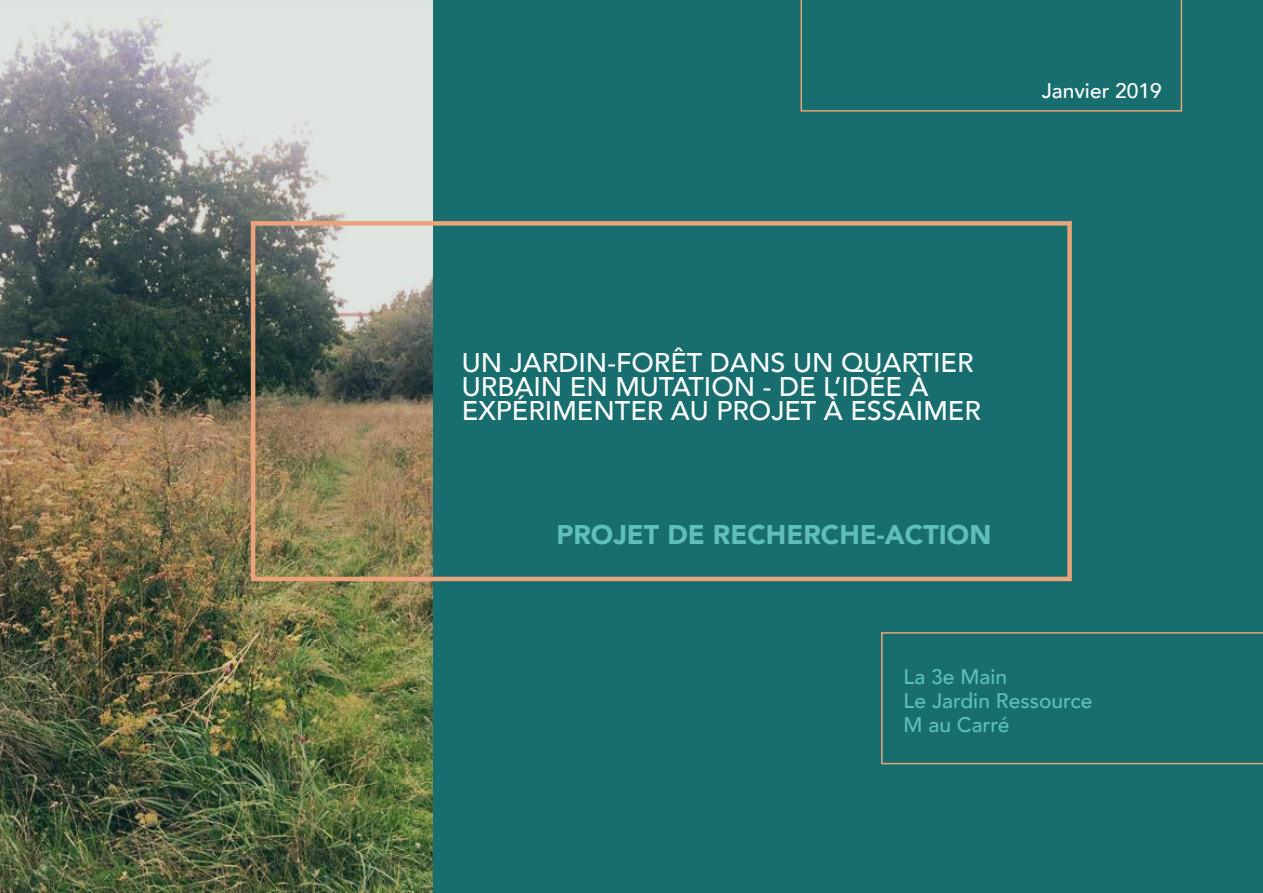
<style>
.page{position:relative;width:1263px;height:893px;background:#186e6f}
.page>*{position:absolute;margin:0;border:0;box-sizing:border-box;transform-origin:0 0}
.t1{font:500 27px/24px "Avenir";color:#fff}
.t2{font:900 27px "Avenir";color:#5fbfbb}
.t3{font:500 21px/24px "Avenir";color:#5fbfbb}
.t4{font:500 21px "Avenir";color:#fff}
</style>
<div class="page">
<img style="left:0;top:1px;width:433px;height:892px">
<svg style="left:881px;top:632px;width:382px;height:132px"></svg>
<svg style="left:800px;top:0;width:382px;height:112px"></svg>
<div style="left:251px;top:221px;width:821px;height:360px;border:4px solid #eba37b"></div>
<p class="t4" style="left:1042px;top:72px;width:122px">Janvier 2019</p>
<p class="t1" style="left:462px;top:349px;width:520px">UN JARDIN-FORÊT DANS UN QUARTIER<br>URBAIN EN MUTATION - DE L’IDÉE À<br>EXPÉRIMENTER AU PROJET À ESSAIMER</p>
<p class="t2" style="left:556px;top:512px;width:436px">PROJET DE RECHERCHE-ACTION</p>
<p class="t3" style="left:904px;top:664px;width:190px">La 3e Main<br>Le Jardin Ressource<br>M au Carré</p>
</div>
